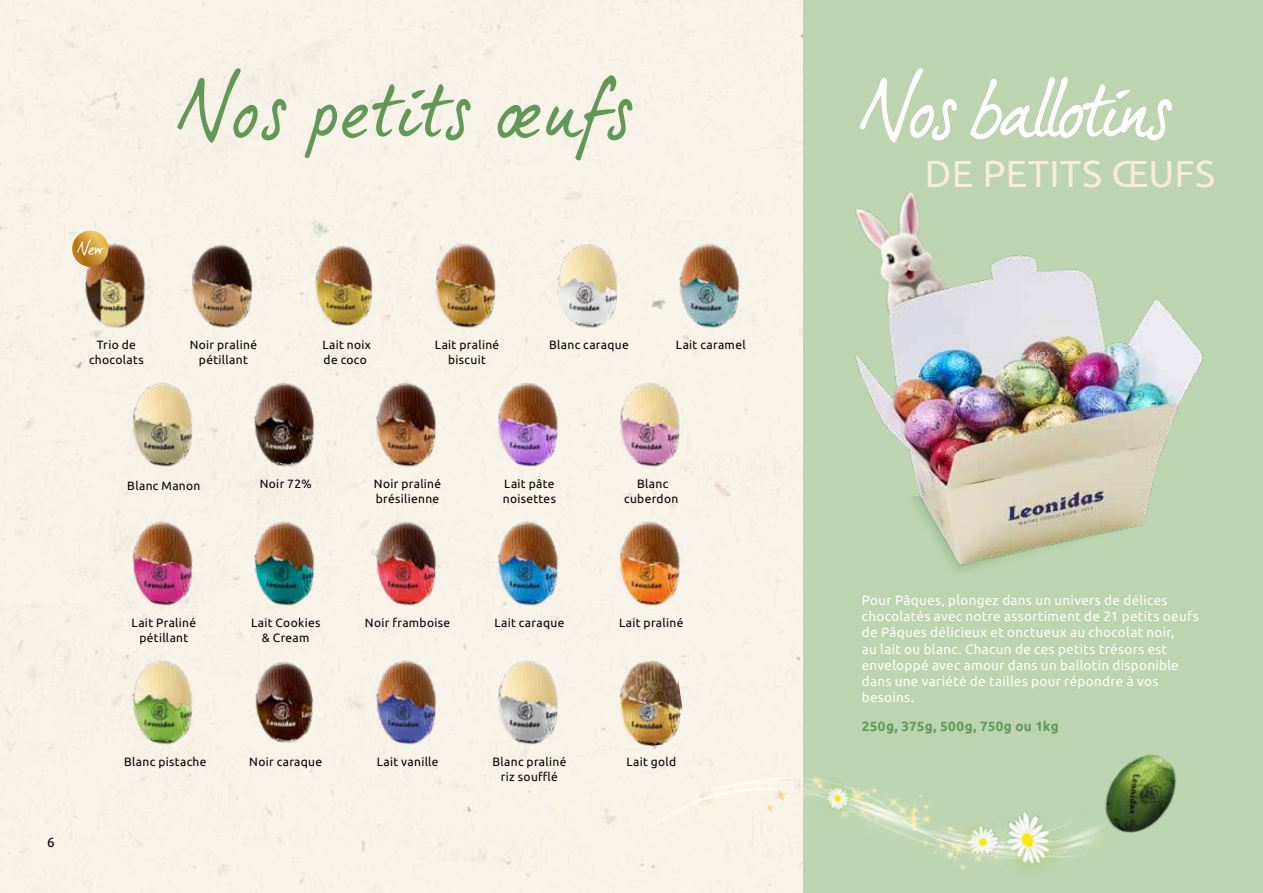
<style>
.page{position:relative;width:1263px;height:893px;background:#fff}
.page>*{position:absolute;margin:0;border:0;box-sizing:border-box;transform-origin:0 0}
.t1{font:79.5px "Leonidas Script TB";color:#629857}
.t2{font:79.5px "Leonidas Script TB";letter-spacing:-.075em;color:#fff}
.t3{font:37.5px "Ubuntu";letter-spacing:.01em;color:#f6edd6}
.t4{font:17.7px "Leonidas Script TB";color:#fff}
.t5{font:13.5px/16.2px "Ubuntu";letter-spacing:.02em;color:#fff}
.t6{font:700 13.5px "Ubuntu";letter-spacing:.025em;color:#629857}
.t7{font:13.5px "Ubuntu";color:#000}
.t8{font:12px/15px "Ubuntu";letter-spacing:.025em;color:#000;text-align:center}
</style>
<div class="page">
<img style="left:615px;top:660px;width:72px;height:21px">
<img style="left:430px;top:244px;width:74px;height:86px">
<img style="left:552px;top:244px;width:74px;height:86px">
<img style="left:127px;top:383px;width:74px;height:86px">
<img style="left:492px;top:660px;width:75px;height:86px">
<img style="left:673px;top:244px;width:75px;height:86px">
<img style="left:370px;top:383px;width:75px;height:86px">
<img style="left:492px;top:383px;width:75px;height:86px">
<img style="left:127px;top:522px;width:74px;height:86px">
<img style="left:370px;top:660px;width:75px;height:86px">
<img style="left:248px;top:383px;width:75px;height:86px">
<img style="left:614px;top:383px;width:74px;height:86px">
<img style="left:370px;top:522px;width:75px;height:86px">
<img style="left:492px;top:522px;width:75px;height:86px">
<img style="left:248px;top:522px;width:75px;height:86px">
<img style="left:614px;top:522px;width:74px;height:86px">
<img style="left:127px;top:660px;width:74px;height:86px">
<img style="left:248px;top:660px;width:75px;height:86px">
<img style="left:186px;top:244px;width:75px;height:86px">
<img style="left:308px;top:244px;width:75px;height:86px">
<img style="left:79px;top:244px;width:75px;height:86px">
<img style="left:72px;top:231px;width:36px;height:36px">
<div style="left:803px;top:0;width:460px;height:893px;background:#bcd4b0"></div>
<img style="left:607px;top:681px;width:141px;height:212px">
<img style="left:1139px;top:754px;width:37px;height:78px">
<img style="left:748px;top:607px;width:391px;height:286px">
<img style="left:855px;top:191px;width:64px;height:42px">
<img style="left:855px;top:233px;width:348px;height:339px">
<h3 class="t4" style="left:77px;top:238px;width:27px">New</h3>
<p class="t8" style="left:89px;top:337px;width:56px">Trio de chocolats</p>
<h1 class="t1" style="left:180px;top:61px;width:458px">Nos petits œufs</h1>
<p class="t8" style="left:190px;top:337px;width:69px">Noir praliné pétillant</p>
<p class="t8" style="left:322px;top:337px;width:50px;text-align:left">Lait noix de coco</p>
<p class="t8" style="left:435px;top:337px;width:66px">Lait praliné biscuit</p>
<p class="t8" style="left:549px;top:337px;width:81px">Blanc caraque</p>
<p class="t8" style="left:676px;top:337px;width:71px">Lait caramel</p>
<p class="t8" style="left:127px;top:478px;width:75px">Blanc Manon</p>
<p class="t8" style="left:260px;top:476px;width:53px">Noir 72%</p>
<p class="t8" style="left:624px;top:476px;width:56px">Blanc cuberdon</p>
<p class="t8" style="left:374px;top:476px;width:69px;text-align:left">Noir praliné brésilienne</p>
<p class="t8" style="left:503px;top:476px;width:55px;text-align:left">Lait pâte noisettes</p>
<p class="t7" style="left:47px;top:834px;width:9px">6</p>
<p class="t8" style="left:132px;top:615px;width:66px">Lait Praliné pétillant</p>
<p class="t8" style="left:251px;top:615px;width:71px">Lait Cookies</p>
<p class="t8" style="left:365px;top:615px;width:87px">Noir framboise</p>
<p class="t8" style="left:494px;top:615px;width:72px">Lait caraque</p>
<p class="t8" style="left:262px;top:630px;width:49px">&amp; Cream</p>
<p class="t8" style="left:619px;top:615px;width:66px">Lait praliné</p>
<p class="t8" style="left:124px;top:754px;width:84px">Blanc pistache</p>
<p class="t8" style="left:249px;top:754px;width:75px">Noir caraque</p>
<p class="t8" style="left:377px;top:754px;width:63px">Lait vanille</p>
<p class="t8" style="left:492px;top:754px;width:76px">Blanc praliné riz soufflé</p>
<p class="t8" style="left:626px;top:754px;width:51px">Lait gold</p>
<h1 class="t2" style="left:862px;top:61px;width:315px">Nos ballotins</h1>
<h2 class="t3" style="left:925px;top:151px;width:292px">DE PETITS ŒUFS</h2>
<p class="t5" style="left:862px;top:592px;width:338px">Pour Pâques, plongez dans un univers de délices chocolatés avec notre assortiment de 21 petits oeufs de Pâques délicieux et onctueux au chocolat noir,<br>au lait ou blanc. Chacun de ces petits trésors est enveloppé avec amour dans un ballotin disponible dans une variété de tailles pour répondre à vos besoins.</p>
<p class="t6" style="left:862px;top:718px;width:198px">250g, 375g, 500g, 750g ou 1kg</p>
</div>
